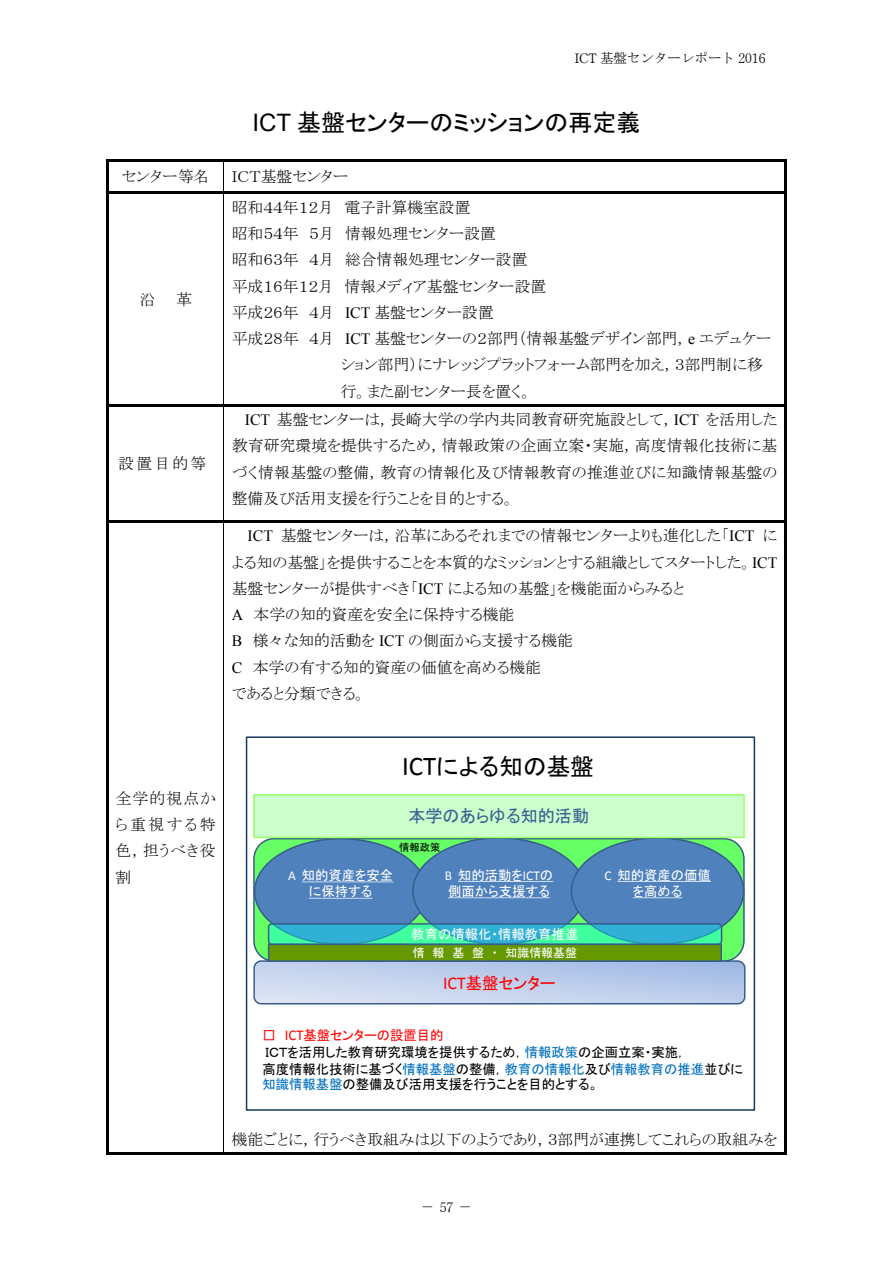
<style>
.page{position:relative;width:893px;height:1263px;background:#fff}
.page>*{position:absolute;margin:0;border:0;box-sizing:border-box;transform-origin:0 0}
.t1{font:24px "MS P Gothic";color:#000}
.t2{font:17.4px "MS P Gothic";color:#376092}
.t3{font:16.65px "MS P Gothic";color:#f00}
.t4{font:15.75px/26.2px "MS P Mincho";color:#000;text-align:justify}
.t5{font:13.5px/17.1px "MS P Gothic";color:#000}
.t6{font:13.5px/16.2px "MS P Gothic";color:#fff;text-align:center}
.t7{font:13.5px "Rg PH Mincho Lt 83 pv RKSJ H";color:#000}
.t8{font:12.15px "MS P Gothic";color:#fff}
.t9{font:10.5px "MS P Gothic";color:#000}
.s1{font-family:"Arial"}
.s2{font-family:"Times New Roman"}
.s3{font-family:"Calibri";font-size:27px}
.s4{font-family:"Calibri"}
.s5{font-family:"Calibri";font-size:18px}
.s6{color:#f00}
.s7{font-family:"Calibri";font-size:15px;color:#f00}
.s8{color:#0070c0}
</style>
<div class="page">
<hr style="left:109px;top:159px;width:114px;height:3px;background:#000">
<hr style="left:226px;top:159px;width:558px;height:3px;background:#000">
<hr style="left:106px;top:162px;width:3px;height:30px;background:#000">
<hr style="left:223px;top:162px;width:1px;height:30px;background:#000">
<hr style="left:784px;top:162px;width:3px;height:30px;background:#000">
<hr style="left:109px;top:192px;width:114px;height:2px;background:#000">
<hr style="left:226px;top:192px;width:558px;height:2px;background:#000">
<hr style="left:106px;top:194px;width:3px;height:210px;background:#000">
<hr style="left:223px;top:194px;width:1px;height:210px;background:#000">
<hr style="left:784px;top:194px;width:3px;height:210px;background:#000">
<hr style="left:109px;top:404px;width:114px;height:2px;background:#000">
<hr style="left:226px;top:404px;width:558px;height:2px;background:#000">
<hr style="left:106px;top:406px;width:3px;height:114px;background:#000">
<hr style="left:223px;top:406px;width:1px;height:114px;background:#000">
<hr style="left:784px;top:406px;width:3px;height:114px;background:#000">
<div style="left:254px;top:839px;width:490px;height:122px;background:#6f6;border-radius:20px"></div>
<div style="left:255px;top:839px;width:172px;height:105px;background:#4f81bd;border-radius:50%"></div>
<svg style="left:302px;top:881px;width:91px;height:1px"></svg>
<svg style="left:309px;top:898px;width:63px;height:1px"></svg>
<div style="left:413px;top:838px;width:172px;height:106px;background:#4f81bd;border-radius:50%"></div>
<svg style="left:458px;top:881px;width:95px;height:1px"></svg>
<svg style="left:448px;top:897px;width:102px;height:1px"></svg>
<div style="left:571px;top:838px;width:173px;height:106px;background:#4f81bd;border-radius:50%"></div>
<svg style="left:618px;top:881px;width:93px;height:1px"></svg>
<svg style="left:633px;top:897px;width:49px;height:1px"></svg>
<svg style="left:254px;top:961px;width:490px;height:43px;background:#bfcfec"></svg>
<div style="left:253px;top:960px;width:492px;height:44px;border:1px solid #385d8a;border-radius:7px"></div>
<div style="left:254px;top:795px;width:490px;height:42px;background:#cfc"></div>
<div style="left:253px;top:794px;width:492px;height:44px;border:1px solid #9f6"></div>
<div style="left:269px;top:944px;width:452px;height:17px;background:#690"></div>
<div style="left:268px;top:943px;width:454px;height:19px;border:1px solid #385d8a"></div>
<div style="left:269px;top:924px;width:452px;height:20px;background:#0ff;border-radius:3px;opacity:.38"></div>
<div style="left:268px;top:923px;width:454px;height:22px;border:1px solid #385d8a;border-radius:3px"></div>
<hr style="left:109px;top:520px;width:114px;height:2px;background:#000">
<hr style="left:226px;top:520px;width:558px;height:2px;background:#000">
<hr style="left:106px;top:522px;width:3px;height:630px;background:#000">
<hr style="left:109px;top:1152px;width:114px;height:3px;background:#000">
<hr style="left:223px;top:522px;width:1px;height:630px;background:#000">
<hr style="left:226px;top:1152px;width:558px;height:3px;background:#000">
<hr style="left:784px;top:522px;width:3px;height:630px;background:#000">
<p class="t7" style="left:575px;top:51px;width:192px">ICT 基盤センターレポート 2016</p>
<h1 class="t1" style="left:253px;top:110px;width:389px"><span class="s1">ICT</span> 基盤センターのミッションの再定義</h1>
<p class="t4" style="left:122px;top:164px;width:89px">センター等名</p>
<p class="t4" style="left:232px;top:164px;width:118px">ＩＣＴ基盤センター</p>
<p class="t4" style="left:139px;top:286px;width:17px">沿</p>
<p class="t4" style="left:176px;top:286px;width:17px">革</p>
<p class="t4" style="left:118px;top:450px;width:89px">設置目的等</p>
<p class="t4" style="left:232px;top:194px;width:240px">昭和４４年１２月 電子計算機室設置</p>
<p class="t4" style="left:232px;top:220px;width:266px">昭和５４年 ５月 情報処理センター設置</p>
<p class="t4" style="left:232px;top:246px;width:297px">昭和６３年 ４月 総合情報処理センター設置</p>
<p class="t4" style="left:232px;top:273px;width:316px">平成１６年１２月 情報メディア基盤センター設置</p>
<p class="t4" style="left:232px;top:299px;width:263px">平成２６年 ４月 <span class="s2">ICT</span> 基盤センター設置</p>
<p class="t4" style="left:232px;top:325px;width:541px">平成２８年 ４月 <span class="s2">ICT</span> 基盤センターの２部門（情報基盤デザイン部門，<span class="s2">e</span> エデュケー</p>
<p class="t4" style="left:341px;top:351px;width:424px">ション部門）にナレッジプラットフォーム部門を加え，３部門制に移</p>
<p class="t4" style="left:341px;top:378px;width:193px">行。また副センター長を置く。</p>
<p class="t4" style="left:232px;top:406px;width:547px;text-indent:13px"><span class="s2">ICT</span> 基盤センターは，長崎大学の学内共同教育研究施設として，<span class="s2">ICT</span> を活用した教育研究環境を提供するため，情報政策の企画立案・実施，高度情報化技術に基づく情報基盤の整備，教育の情報化及び情報教育の推進並びに知識情報基盤の整備及び活用支援を行うことを目的とする。</p>
<p class="t4" style="left:232px;top:522px;width:547px;text-align:left;text-indent:16px"><span class="s2">ICT</span> 基盤センターは，沿革にあるそれまでの情報センターよりも進化した「<span class="s2">ICT</span> による知の基盤」を提供することを本質的なミッションとする組織としてスタートした。<span class="s2">ICT</span>基盤センターが提供すべき「<span class="s2">ICT</span> による知の基盤」を機能面からみると<br><span class="s2">A</span> 本学の知的資産を安全に保持する機能<br><span class="s2">B</span> 様々な知的活動を <span class="s2">ICT</span> の側面から支援する機能<br><span class="s2">C</span> 本学の有する知的資産の価値を高める機能<br>であると分類できる。</p>
<p class="t4" style="left:116px;top:785px;width:102px">全学的視点から重視する特色，担うべき役割</p>
<h1 class="t1" style="left:402px;top:754px;width:193px"><span class="s3">ICT</span>による知の基盤</h1>
<p class="t2" style="left:408px;top:807px;width:182px">本学のあらゆる知的活動</p>
<p class="t9" style="left:399px;top:842px;width:43px">情報政策</p>
<p class="t6" style="left:288px;top:867px;width:107px"><span class="s4">A</span> 知的資産を安全に保持する</p>
<p class="t6" style="left:445px;top:867px;width:110px;text-align:left"><span class="s4">B</span> 知的活動を<span class="s4">ICT</span>の側面から支援する</p>
<p class="t6" style="left:604px;top:867px;width:108px"><span class="s4">C</span> 知的資産の価値を高める</p>
<p class="t6" style="left:411px;top:926px;width:168px">教育の情報化・情報教育推進</p>
<p class="t8" style="left:413px;top:946px;width:166px">情 報 基 盤 ・ 知識情報基盤</p>
<p class="t3" style="left:443px;top:974px;width:114px"><span class="s5">ICT</span>基盤センター</p>
<p class="t5" style="left:263px;top:1026px;width:482px"><span class="s6">□</span> <span class="s7">ICT</span><span class="s6">基盤センターの設置目的<br></span>ＩＣＴを活用した教育研究環境を提供するため，<span class="s8">情報政策</span>の企画立案・実施，<br>高度情報化技術に基づく<span class="s8">情報基盤</span>の整備，<span class="s8">教育の情報化</span>及び<span class="s8">情報教育の推進</span>並びに</p>
<p class="t5" style="left:263px;top:1075px;width:337px"><span class="s8">知識情報基盤</span>の整備及び活用支援を行うことを目的とする。</p>
<p class="t4" style="left:232px;top:1126px;width:547px">機能ごとに，行うべき取組みは以下のようであり，３部門が連携してこれらの取組みを</p>
<p class="t7" style="left:421px;top:1200px;width:53px">－ 57 －</p>
</div>
